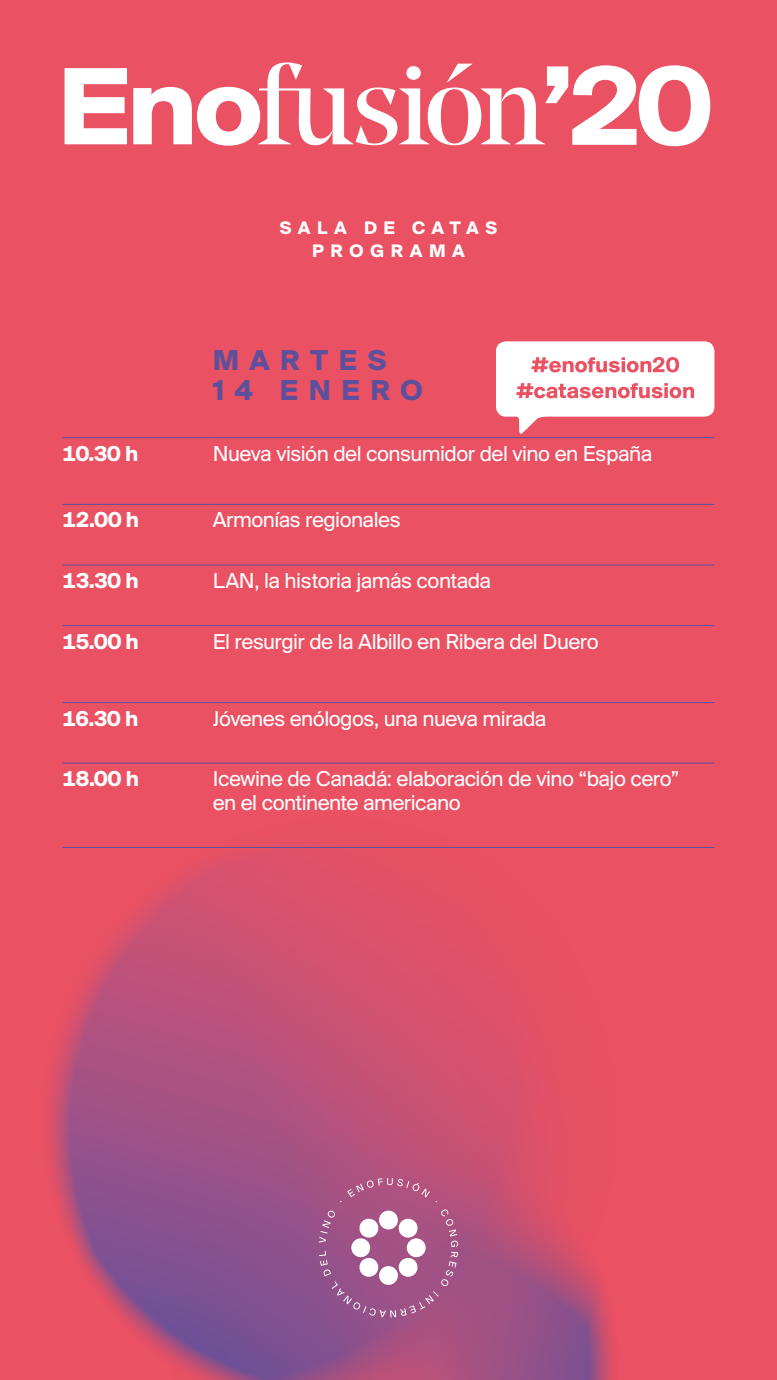
<style>
.page{position:relative;width:777px;height:1380px;background:#fff}
.page>*{position:absolute;margin:0;border:0;box-sizing:border-box;transform-origin:0 0}
.t1{font:700 30px/30px "Suisse BP Intl";color:#5c4f9c}
.t2{font:22.5px/23.8px "Suisse BP Intl";letter-spacing:-.025em;color:#fff}
.t3{font:700 22.5px "Suisse BP Intl";letter-spacing:-.045em;color:#fff}
.t4{font:700 18.88px/23.2px "Suisse BP Intl";letter-spacing:.345em;color:#fff;text-align:center}
</style>
<div class="page">
<div style="left:0;top:0;width:776px;height:1380px;background:#ea5163"></div>
<svg style="left:496px;top:341px;width:218px;height:93px"></svg>
<svg style="left:49px;top:851px;width:486px;height:420px"></svg>
<svg style="left:88px;top:1082px;width:526px;height:298px"></svg>
<hr style="left:212px;top:437px;width:502px;height:1px;background:#5c4f9c">
<hr style="left:212px;top:504px;width:502px;height:1px;background:#5c4f9c">
<hr style="left:212px;top:565px;width:502px;height:1px;background:#5c4f9c">
<hr style="left:212px;top:625px;width:502px;height:1px;background:#5c4f9c">
<hr style="left:212px;top:702px;width:502px;height:1px;background:#5c4f9c">
<hr style="left:212px;top:763px;width:502px;height:1px;background:#5c4f9c">
<hr style="left:212px;top:847px;width:502px;height:1px;background:#5c4f9c">
<hr style="left:62px;top:437px;width:150px;height:1px;background:#5c4f9c">
<hr style="left:62px;top:504px;width:150px;height:1px;background:#5c4f9c">
<hr style="left:62px;top:565px;width:150px;height:1px;background:#5c4f9c">
<hr style="left:62px;top:625px;width:150px;height:1px;background:#5c4f9c">
<hr style="left:62px;top:702px;width:150px;height:1px;background:#5c4f9c">
<hr style="left:62px;top:763px;width:150px;height:1px;background:#5c4f9c">
<hr style="left:62px;top:847px;width:150px;height:1px;background:#5c4f9c">
<svg style="left:318px;top:1178px;width:140px;height:139px"></svg>
<svg style="left:64px;top:68px;width:63px;height:76px"></svg>
<svg style="left:133px;top:62px;width:577px;height:84px"></svg>
<p class="t4" style="left:279px;top:216px;width:218px">SALA DE CATAS<br>PROGRAMA</p>
<h1 class="t1" style="left:212px;top:345px;width:175px;text-indent:155px">S<br>14 ENERO</h1>
<h1 class="t1" style="left:212px;top:345px;width:30px">MARTE</h1>
<p class="t3" style="left:62px;top:440px;width:77px">10.30 H</p>
<p class="t2" style="left:213px;top:441px;width:441px">Nueva visión del consumidor del vino en España</p>
<p class="t3" style="left:62px;top:507px;width:78px">12.00 H</p>
<p class="t2" style="left:213px;top:508px;width:189px">Armonías regionales</p>
<p class="t3" style="left:62px;top:567px;width:77px">13.30 H</p>
<p class="t2" style="left:213px;top:568px;width:280px">LAN, la historia jamás contada</p>
<p class="t3" style="left:62px;top:628px;width:78px">15.00 H</p>
<p class="t2" style="left:213px;top:629px;width:387px">El resurgir de la Albillo en Ribera del Duero</p>
<p class="t3" style="left:62px;top:705px;width:77px">16.30 H</p>
<p class="t2" style="left:213px;top:706px;width:335px">Jóvenes enólogos, una nueva mirada</p>
<p class="t3" style="left:62px;top:766px;width:78px">18.00 H</p>
<p class="t2" style="left:213px;top:766px;width:468px">Icewine de Canadá: elaboración de vino “bajo cero” en el continente americano</p>
</div>
